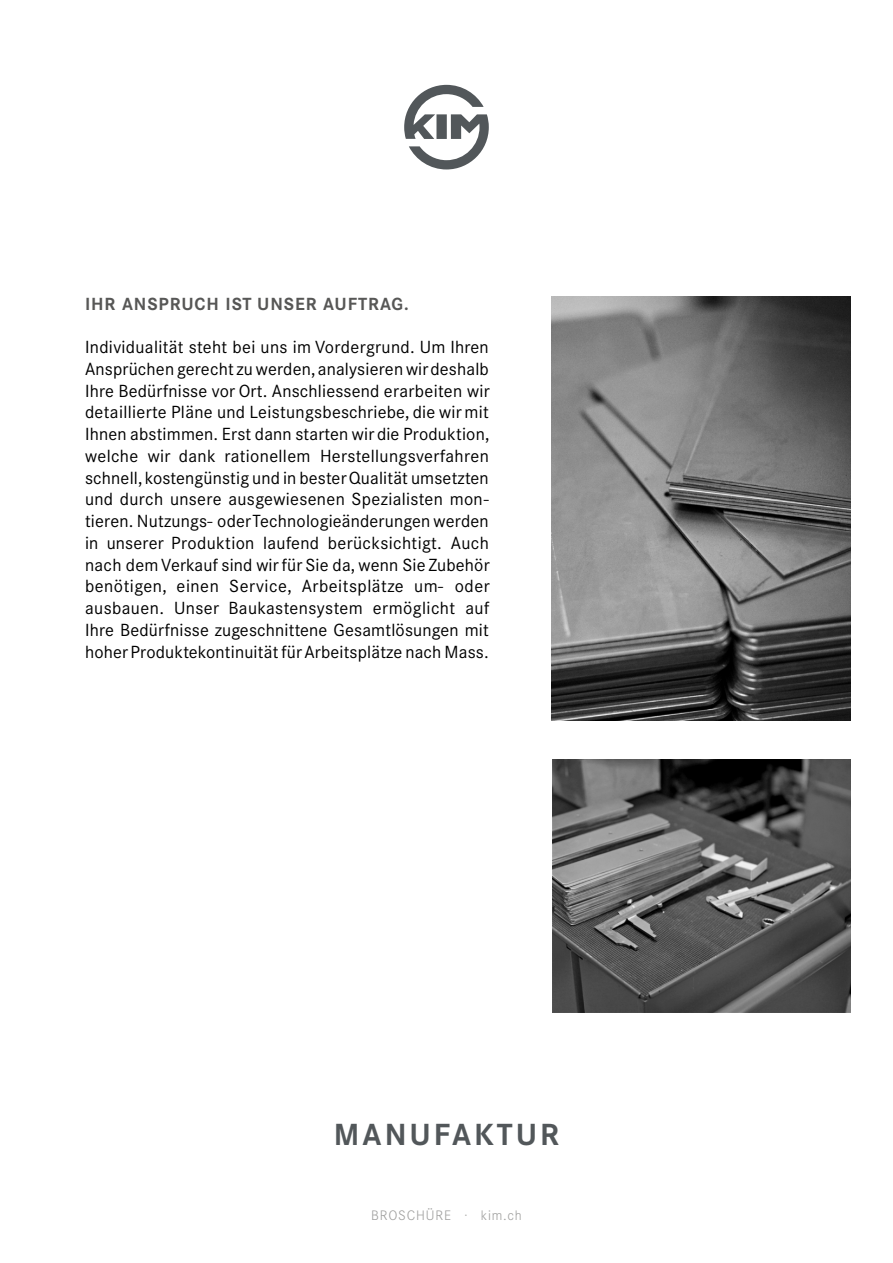
<style>
.page{position:relative;width:893px;height:1263px;background:#fff}
.page>*{position:absolute;margin:0;border:0;box-sizing:border-box;transform-origin:0 0}
.t1{font:700 30px "Corporate Sans BQ";letter-spacing:.1em;color:#52575a}
.t2{font:17.25px/21.8px "Corporate Sans BQ";letter-spacing:.01em;color:#000;text-align:justify}
.t3{font:700 17.25px "Corporate Sans BQ";letter-spacing:.05em;color:#575756}
.t4{font:300 13.5px "Corporate Sans BQ";letter-spacing:.06em;color:#9d9d9c}
</style>
<div class="page">
<img style="left:553px;top:759px;width:297px;height:253px">
<img style="left:551px;top:296px;width:299px;height:424px">
<svg style="left:404px;top:85px;width:85px;height:84px"></svg>
<div style="left:436px;top:114px;width:11px;height:25px;background:#52575a"></div>
<p class="t3" style="left:85px;top:293px;width:325px">IHR ANSPRUCH IST UNSER AUFTRAG.</p>
<p class="t2" style="left:85px;top:336px;width:406px">Individualität steht bei uns im Vordergrund. Um Ihren Ansprüchen gerecht zu werden, analysieren wir deshalb Ihre Bedürfnisse vor Ort. Anschliessend erarbeiten wir detaillierte Pläne und Leistungsbeschriebe, die wir mit Ihnen abstimmen. Erst dann starten wir die Produktion, welche wir dank rationellem Herstellungsverfahren schnell, kostengünstig und in bester Qualität umsetzten und durch unsere ausgewiesenen Spezialisten mon&shy;tieren. Nutzungs- oder Technologieänderungen werden in unserer Produktion laufend berücksichtigt. Auch nach dem Verkauf sind wir für Sie da, wenn Sie Zubehör benötigen, einen Service, Arbeitsplätze um- oder ausbauen. Unser Baukastensystem ermöglicht auf Ihre Bedürfnisse zugeschnittene Gesamtlösungen mit hoher Produktekontinuität für Arbeitsplätze nach Mass.</p>
<h1 class="t1" style="left:334px;top:1116px;width:226px">MANUFAKTUR</h1>
<p class="t4" style="left:371px;top:1208px;width:152px">BROSCHÜRE · kim.ch</p>
</div>
